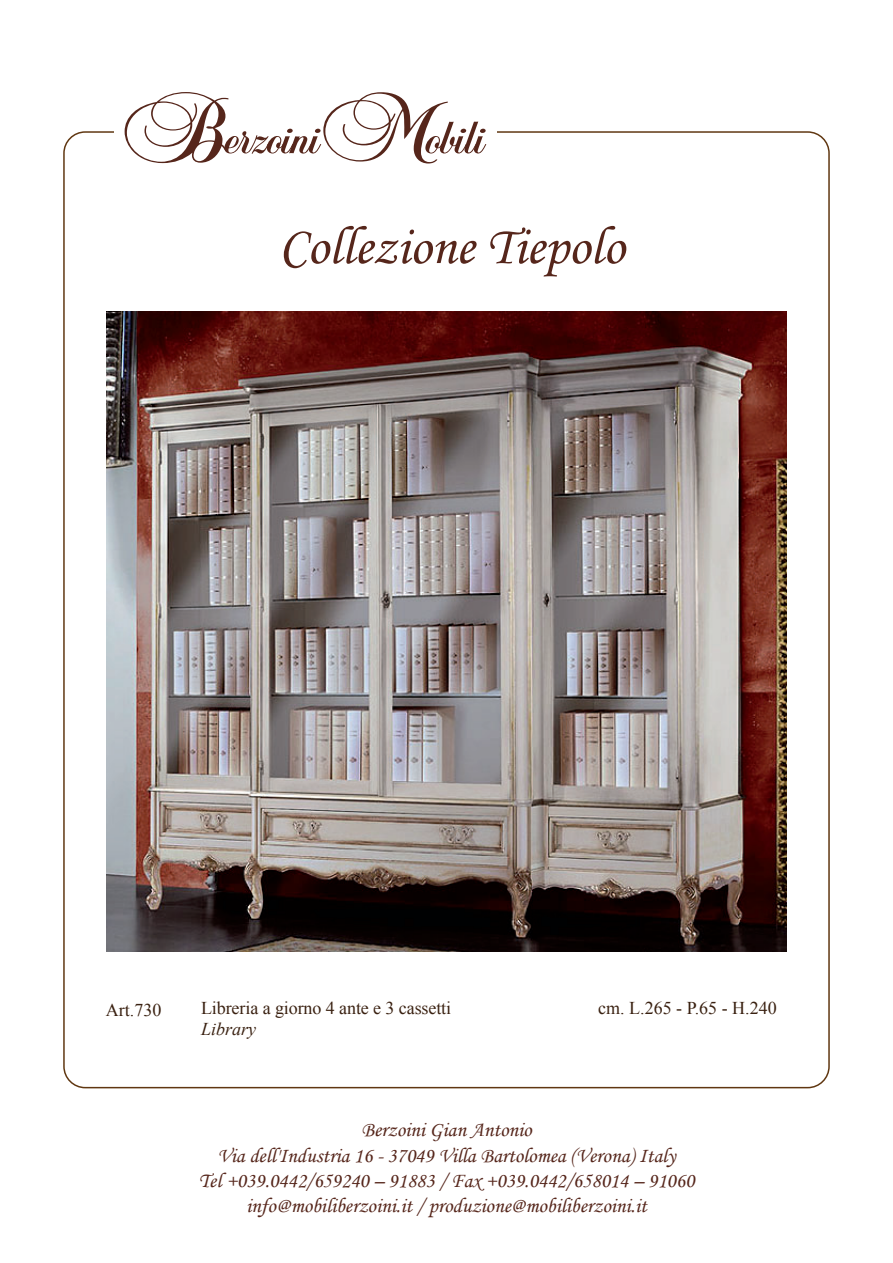
<style>
.page{position:relative;width:893px;height:1263px;background:#fff}
.page>*{position:absolute;margin:0;border:0;box-sizing:border-box;transform-origin:0 0}
.t1{font:54px "Monotype Corsiva";color:#56261b}
.t2{font:21px/25.2px "Monotype Corsiva";color:#56261b;text-align:center}
.t3{font:18px "Times New Roman";letter-spacing:-.005em;color:#3a2111}
.t4{font:italic 18px "Times New Roman";color:#3a2111}
</style>
<div class="page">
<svg style="left:125px;top:92px;width:361px;height:71px"></svg>
<img style="left:106px;top:311px;width:681px;height:640px">
<h1 class="t1" style="left:279px;top:214px;width:347px">Collezione Tiepolo</h1>
<p class="t3" style="left:106px;top:997px;width:57px">Art.730</p>
<p class="t3" style="left:201px;top:996px;width:252px">Libreria a giorno 4 ante e 3 cassetti</p>
<p class="t4" style="left:201px;top:1016px;width:57px">Library</p>
<p class="t3" style="left:598px;top:996px;width:180px">cm. L.265 - P.65 - H.240</p>
<p class="t2" style="left:199px;top:1117px;width:497px">Berzoini Gian Antonio<br>Via dell'Industria 16 - 37049 Villa Bartolomea (Verona) Italy<br>Tel +039.0442/659240 – 91883 / Fax +039.0442/658014 – 91060 info@mobiliberzoini.it / produzione@mobiliberzoini.it</p>
</div>
